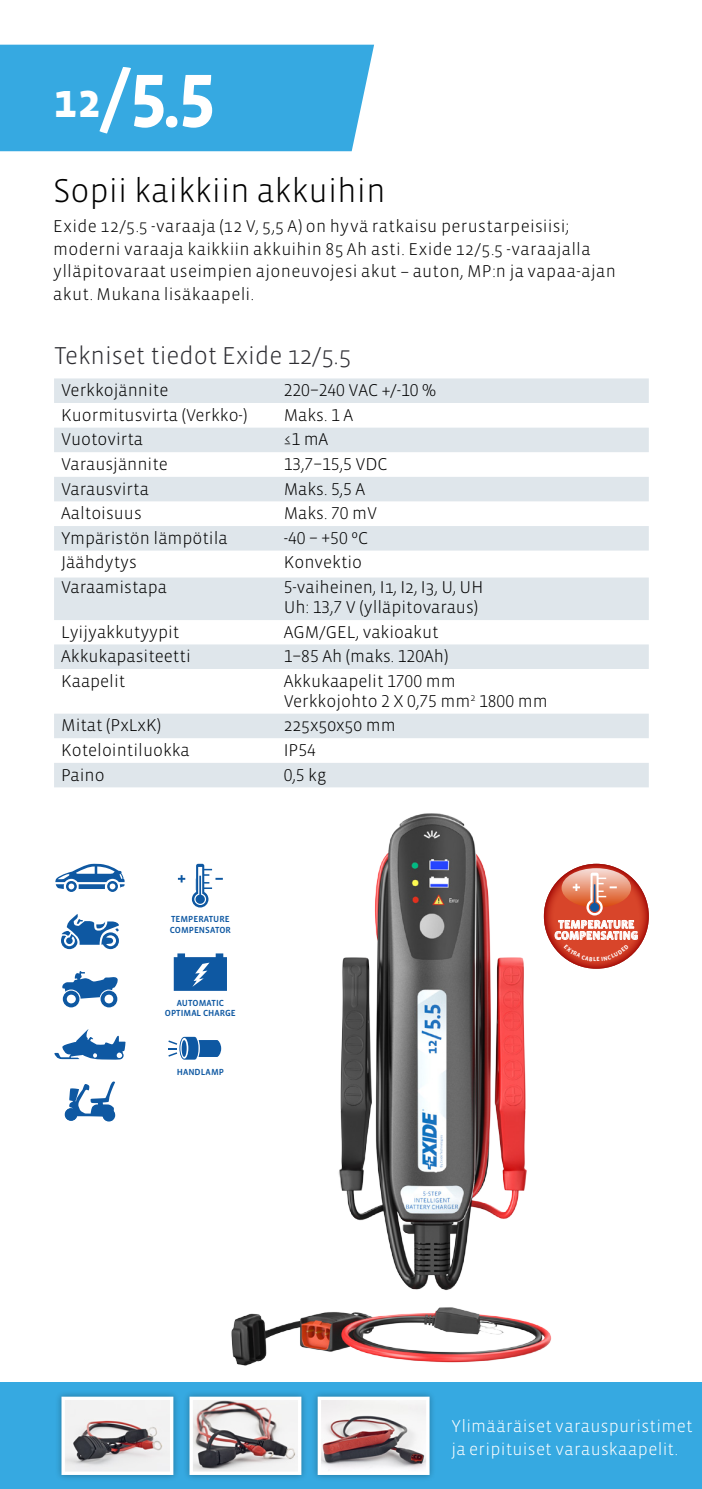
<style>
.page{position:relative;width:702px;height:1489px;background:#fff}
.page>*{position:absolute;margin:0;border:0;box-sizing:border-box;transform-origin:0 0}
.t1{font:700 77px "Vista Sans OT";color:#fff}
.t2{font:300 33.75px "Vista Sans OT";color:#000}
.t3{font:300 25px "Vista Sans OT";color:#2e2e33}
.t4{font:300 17.5px/20px "Vista Sans OT";color:#000}
.t5{font:300 17.5px/22.5px "Vista Sans OT";letter-spacing:.025em;color:#000}
.t6{font:300 17.5px/22.5px "Vista Sans OT";letter-spacing:.02em;color:#fff}
.t7{font:700 11.5px/11px "Vista Sans OT";color:#fff;text-align:center}
.t8{font:500 9px/10.2px "Vista Sans OT";color:#0e58a2;text-align:center}
.s1{font-size:47.75px}
.s2{font-size:83.25px}
</style>
<div class="page">
<div style="left:0;top:45px;width:374px;height:106px;background:#36a9e1"></div>
<div style="left:0;top:1382px;width:702px;height:106px;background:#36a9e1"></div>
<svg style="left:544px;top:863px;width:104px;height:105px"></svg>
<div style="left:55px;top:1389px;width:125px;height:92px;background:#000;opacity:.3"></div>
<img style="left:65px;top:1400px;width:104px;height:70px">
<div style="left:61px;top:1396px;width:112px;height:78px;border:3px solid #fff"></div>
<div style="left:183px;top:1389px;width:125px;height:92px;background:#000;opacity:.3"></div>
<img style="left:193px;top:1400px;width:104px;height:70px">
<div style="left:189px;top:1396px;width:112px;height:78px;border:3px solid #fff"></div>
<div style="left:311px;top:1389px;width:125px;height:92px;background:#000;opacity:.3"></div>
<img style="left:321px;top:1400px;width:104px;height:70px">
<div style="left:317px;top:1396px;width:112px;height:78px;border:3px solid #fff"></div>
<img style="left:228px;top:1307px;width:324px;height:86px">
<img style="left:228px;top:787px;width:366px;height:504px">
<div style="left:54px;top:378px;width:594px;height:25px;background:#dfe6eb"></div>
<div style="left:54px;top:427px;width:594px;height:25px;background:#dfe6eb"></div>
<div style="left:54px;top:477px;width:594px;height:24px;background:#dfe6eb"></div>
<div style="left:54px;top:526px;width:594px;height:24px;background:#dfe6eb"></div>
<div style="left:54px;top:577px;width:594px;height:43px;background:#dfe6eb"></div>
<div style="left:54px;top:644px;width:594px;height:25px;background:#dfe6eb"></div>
<div style="left:54px;top:713px;width:594px;height:25px;background:#dfe6eb"></div>
<div style="left:54px;top:762px;width:594px;height:25px;background:#dfe6eb"></div>
<svg style="left:64px;top:1081px;width:51px;height:39px"></svg>
<div style="left:65px;top:1108px;width:12px;height:12px;background:#0e58a2;border-radius:50%"></div>
<div style="left:103px;top:1108px;width:12px;height:13px;background:#0e58a2;border-radius:50%"></div>
<svg style="left:55px;top:863px;width:69px;height:28px"></svg>
<svg style="left:61px;top:914px;width:58px;height:35px"></svg>
<svg style="left:62px;top:971px;width:56px;height:36px"></svg>
<svg style="left:54px;top:1029px;width:72px;height:30px"></svg>
<svg style="left:168px;top:1036px;width:53px;height:23px"></svg>
<svg style="left:174px;top:953px;width:53px;height:37px;background:#306faf"></svg>
<svg style="left:178px;top:863px;width:45px;height:44px"></svg>
<svg style="left:555px;top:868px;width:82px;height:93px;background:#de7a65"></svg>
<h1 class="t1" style="left:53px;top:51px;width:164px"><span class="s1">12</span><span class="s2">/</span>5.5</h1>
<h2 class="t2" style="left:53px;top:174px;width:334px">Sopii kaikkiin akkuihin</h2>
<p class="t5" style="left:53px;top:215px;width:564px">Exide 12/5.5 -varaaja (12 V, 5,5 A) on hyvä ratkaisu perustarpeisiisi; moderni varaaja kaikkiin akkuihin 85 Ah asti. Exide 12/5.5 -varaajalla ylläpitovaraat useimpien ajoneuvojesi akut – auton, MP:n ja vapaa-ajan akut. Mukana lisäkaapeli.</p>
<h3 class="t3" style="left:54px;top:343px;width:298px">Tekniset tiedot Exide 12/5.5</h3>
<p class="t4" style="left:61px;top:380px;width:109px">Verkkojännite</p>
<p class="t4" style="left:284px;top:380px;width:154px">220–240 VAC +/-10 %</p>
<p class="t4" style="left:61px;top:405px;width:188px">Kuormitusvirta (Verkko-)</p>
<p class="t4" style="left:284px;top:405px;width:71px">Maks. 1 A</p>
<p class="t4" style="left:61px;top:430px;width:83px">Vuotovirta</p>
<p class="t4" style="left:284px;top:430px;width:46px">≤1 mA</p>
<p class="t4" style="left:61px;top:454px;width:108px">Varausjännite</p>
<p class="t4" style="left:284px;top:454px;width:105px">13,7–15,5 VDC</p>
<p class="t4" style="left:61px;top:479px;width:89px">Varausvirta</p>
<p class="t4" style="left:284px;top:479px;width:83px">Maks. 5,5 A</p>
<p class="t4" style="left:61px;top:503px;width:82px">Aaltoisuus</p>
<p class="t4" style="left:284px;top:503px;width:95px">Maks. 70 mV</p>
<p class="t4" style="left:61px;top:528px;width:168px">Ympäristön lämpötila</p>
<p class="t4" style="left:284px;top:528px;width:86px">-40 – +50 ºC</p>
<p class="t4" style="left:61px;top:553px;width:77px">Jäähdytys</p>
<p class="t4" style="left:284px;top:553px;width:80px">Konvektio</p>
<p class="t4" style="left:61px;top:577px;width:107px">Varaamistapa</p>
<p class="t4" style="left:284px;top:577px;width:201px">5-vaiheinen, I1, I2, I3, U, UH<br>Uh: 13,7 V (ylläpitovaraus)</p>
<p class="t4" style="left:61px;top:622px;width:120px">Lyijyakkutyypit</p>
<p class="t4" style="left:284px;top:622px;width:156px">AGM/GEL, vakioakut</p>
<p class="t4" style="left:61px;top:646px;width:131px">Akkukapasiteetti</p>
<p class="t4" style="left:284px;top:646px;width:166px">1–85 Ah (maks. 120Ah)</p>
<p class="t4" style="left:61px;top:671px;width:66px">Kaapelit</p>
<p class="t4" style="left:284px;top:671px;width:265px">Akkukaapelit 1700 mm<br>Verkkojohto 2 X 0,75 mm<sup>2</sup> 1800 mm</p>
<p class="t4" style="left:61px;top:715px;width:101px">Mitat (PxLxK)</p>
<p class="t4" style="left:284px;top:715px;width:113px">225x50x50 mm</p>
<p class="t4" style="left:61px;top:740px;width:130px">Kotelointiluokka</p>
<p class="t4" style="left:284px;top:740px;width:34px">IP54</p>
<p class="t4" style="left:61px;top:765px;width:45px">Paino</p>
<p class="t4" style="left:284px;top:765px;width:44px">0,5 kg</p>
<p class="t8" style="left:170px;top:914px;width:63px;text-align:left">TEMPERATURE<br>COMPENSATOR</p>
<p class="t8" style="left:165px;top:997px;width:72px">AUTOMATIC<br>OPTIMAL CHARGE</p>
<p class="t8" style="left:177px;top:1066px;width:49px">HANDLAMP</p>
<p class="t7" style="left:554px;top:919px;width:85px">TEMPERATURE<br>COMPENSATING</p>
<p class="t6" style="left:451px;top:1414px;width:242px">Ylimääräiset varauspuristimet ja eripituiset varauskaapelit.</p>
</div>
